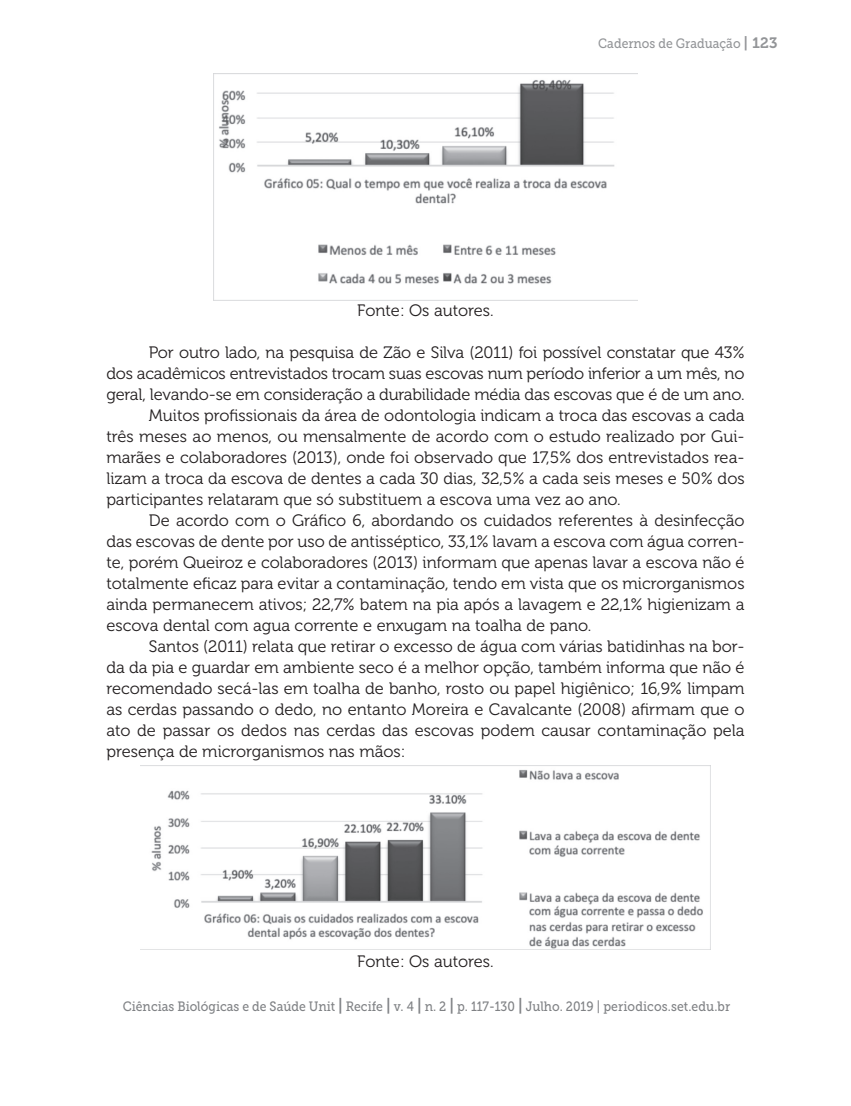
<style>
.page{position:relative;width:851px;height:1106px;background:#fff}
.page>*{position:absolute;margin:0;border:0;box-sizing:border-box;transform-origin:0 0}
.t1{font:16.5px "Museo 300";color:#231f20}
.t2{font:13.5px "Museo Slab 500";color:#808285;scale:.9 1}
.t3{font:13.5px "Museo Slab 500";color:#939598;scale:.9 1}
.s1{font-family:"Museo 700";font-size:15px}
.s2{font-family:"Museo 700";font-size:16.5px}
</style>
<div class="page">
<img style="left:213px;top:73px;width:424px;height:227px">
<img style="left:141px;top:765px;width:569px;height:184px">
<p class="t3" style="left:598px;top:36px;width:200px">Cadernos de Graduação <span class="s1">| 123</span></p>
<p class="t1" style="left:357px;top:301px;width:138px">Fonte: Os autores.</p>
<p class="t1" style="left:149px;top:343px;width:597px">Por outro lado, na pesquisa de Zão e Silva (2011) foi possível constatar que 43%</p>
<p class="t1" style="left:106px;top:364px;width:639px">dos acadêmicos entrevistados trocam suas escovas num período inferior a um mês, no</p>
<p class="t1" style="left:106px;top:385px;width:639px">geral, levando-se em consideração a durabilidade média das escovas que é de um ano.</p>
<p class="t1" style="left:149px;top:406px;width:597px">Muitos profissionais da área de odontologia indicam a troca das escovas a cada</p>
<p class="t1" style="left:106px;top:427px;width:639px">três meses ao menos, ou mensalmente de acordo com o estudo realizado por Gui-</p>
<p class="t1" style="left:106px;top:448px;width:639px">marães e colaboradores (2013), onde foi observado que 17,5% dos entrevistados rea-</p>
<p class="t1" style="left:106px;top:469px;width:639px">lizam a troca da escova de dentes a cada 30 dias, 32,5% a cada seis meses e 50% dos</p>
<p class="t1" style="left:106px;top:490px;width:516px">participantes relataram que só substituem a escova uma vez ao ano.</p>
<p class="t1" style="left:149px;top:511px;width:597px">De acordo com o Gráfico 6, abordando os cuidados referentes à desinfecção</p>
<p class="t1" style="left:106px;top:532px;width:639px">das escovas de dente por uso de antisséptico, 33,1% lavam a escova com água corren-</p>
<p class="t1" style="left:106px;top:553px;width:639px">te, porém Queiroz e colaboradores (2013) informam que apenas lavar a escova não é</p>
<p class="t1" style="left:106px;top:574px;width:639px">totalmente eficaz para evitar a contaminação, tendo em vista que os microrganismos</p>
<p class="t1" style="left:106px;top:595px;width:639px">ainda permanecem ativos; 22,7% batem na pia após a lavagem e 22,1% higienizam a</p>
<p class="t1" style="left:106px;top:616px;width:486px">escova dental com agua corrente e enxugam na toalha de pano.</p>
<p class="t1" style="left:149px;top:637px;width:597px">Santos (2011) relata que retirar o excesso de água com várias batidinhas na bor-</p>
<p class="t1" style="left:106px;top:658px;width:639px">da da pia e guardar em ambiente seco é a melhor opção, também informa que não é</p>
<p class="t1" style="left:106px;top:679px;width:639px">recomendado secá-las em toalha de banho, rosto ou papel higiênico; 16,9% limpam</p>
<p class="t1" style="left:106px;top:700px;width:639px">as cerdas passando o dedo, no entanto Moreira e Cavalcante (2008) afirmam que o</p>
<p class="t1" style="left:106px;top:721px;width:639px">ato de passar os dedos nas cerdas das escovas podem causar contaminação pela</p>
<p class="t1" style="left:106px;top:742px;width:300px">presença de microrganismos nas mãos:</p>
<p class="t1" style="left:357px;top:952px;width:138px">Fonte: Os autores.</p>
<p class="t2" style="left:123px;top:999px;width:676px">Ciências Biológicas e de Saúde Unit <span class="s2">|</span> Recife <span class="s2">|</span> v. 4 <span class="s2">|</span> n. 2 <span class="s2">|</span> p. 117-130 <span class="s2">|</span> Julho. 2019 | periodicos.set.edu.br</p>
</div>
